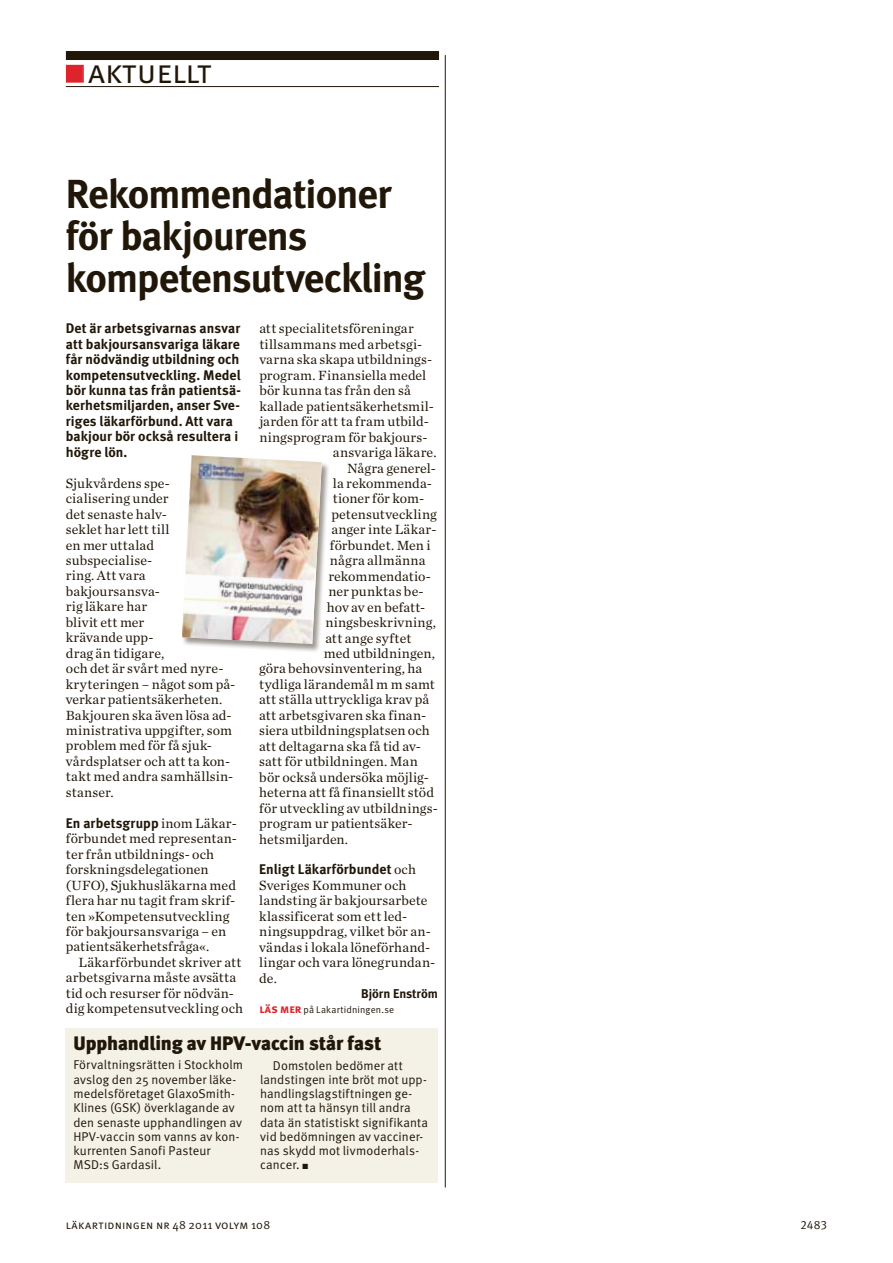
<style>
.page{position:relative;width:893px;height:1263px;background:#fff}
.page>*{position:absolute;margin:0;border:0;box-sizing:border-box;transform-origin:0 0}
.t1{font:40.5px/42px "Meta LT Bold";letter-spacing:-.025em;color:#211709}
.t2{font:33px "Meta LT Normal Small Caps";color:#211709}
.t3{font:19.5px "Meta LT Black";letter-spacing:-.01em;color:#211709}
.t4{font:13.95px/15.5px "Chronicle LT Text";letter-spacing:.01em;color:#211709}
.t5{font:13.95px/15.5px "Meta LT Bold";letter-spacing:.005em;color:#211709}
.t6{font:12.75px/14.2px "Meta LT Normal";letter-spacing:.01em;color:#211709}
.t7{font:12.75px "Meta LT Bold";color:#211709}
.t8{font:12px "Meta LT Normal Small Caps";letter-spacing:.015em;color:#211709}
.t9{font:12px "Meta LT Normal Utilities";color:#211709}
.t10{font:9.75px "Meta LT Normal";letter-spacing:.02em;color:#211709}
.s1{color:#dc242a}
.s2{font-family:"Chronicle LT Text"}
.s3{font-family:"Meta LT Bold Small Caps";font-size:12px;color:#dc242a}
</style>
<div class="page">
<div style="left:66px;top:51px;width:373px;height:9px;background:#211709"></div>
<hr style="left:66px;top:86px;width:373px;height:1px;background:#211709">
<div style="left:66px;top:65px;width:18px;height:18px;border:2px solid #dc242a"></div>
<hr style="left:445px;top:55px;width:1px;height:1132px;background:#211709">
<div style="left:182px;top:455px;width:149px;height:198px;background:#211709;opacity:.45"></div>
<img style="left:182px;top:455px;width:140px;height:189px">
<div style="left:66px;top:1028px;width:372px;height:155px;background:#f4f1e6"></div>
<h2 class="t2" style="left:66px;top:52px;width:147px"><span class="s1">■</span> aktuellt</h2>
<h1 class="t1" style="left:66px;top:172px;width:361px">Rekommendationer för bakjourens kompetensutveckling</h1>
<p class="t5" style="left:66px;top:320px;width:177px">Det är arbetsgivarnas ansvar att bakjoursansvariga läkare får nödvändig utbildning och kompetensutveckling. Medel bör kunna tas från patientsä&shy;kerhetsmiljarden, anser Sve&shy;riges läkarförbund. Att vara bakjour bör också resultera i högre lön.</p>
<p class="t4" style="left:66px;top:475px;width:171px">Sjukvårdens spe&shy;cialisering under<br>det senaste halv-<br>seklet har lett till<br>en mer uttalad subspecialise-<br>ring. Att vara bakjoursansva-<br>rig läkare har<br>blivit ett mer<br>krävande upp-<br>drag än tidigare,<br>och det är svårt med nyre&shy;kryteringen – något som på&shy;verkar patientsäkerheten.<br>Bakjouren ska även lösa ad&shy;ministrativa uppgifter, som problem med för få sjuk&shy;vårdsplatser och att ta kon&shy;takt med andra samhällsin&shy;stanser.</p>
<p class="t5" style="left:66px;top:815px;width:173px">En arbetsgrupp <span class="s2">inom Läkar-</span></p>
<p class="t4" style="left:66px;top:831px;width:173px">förbundet med representan&shy;ter från utbildnings- och forskningsdelegationen (UFO), Sjukhusläkarna med flera har nu tagit fram skrif&shy;ten »Kompetensutveckling för bakjoursansvariga – en patientsäkerhetsfråga«.</p>
<p class="t4" style="left:66px;top:954px;width:179px;text-indent:13px">Läkarförbundet skriver att arbetsgivarna måste avsätta tid och resurser för nödvän&shy;dig kompetensutveckling och</p>
<p class="t4" style="left:259px;top:321px;width:156px">att specialitetsföreningar</p>
<p class="t4" style="left:259px;top:336px;width:164px">tillsammans med arbetsgi-</p>
<p class="t4" style="left:259px;top:352px;width:174px">varna ska skapa utbildnings-</p>
<p class="t4" style="left:259px;top:367px;width:168px">program. Finansiella medel</p>
<p class="t4" style="left:259px;top:383px;width:153px">bör kunna tas från den så</p>
<p class="t4" style="left:259px;top:398px;width:176px">kallade patientsäkerhetsmil-</p>
<p class="t4" style="left:259px;top:414px;width:171px">jarden för att ta fram utbild-</p>
<p class="t4" style="left:259px;top:429px;width:170px">ningsprogram för bakjours-</p>
<p class="t4" style="left:333px;top:444px;width:105px">ansvariga läkare.</p>
<p class="t4" style="left:347px;top:460px;width:90px">Några generel-</p>
<p class="t4" style="left:333px;top:475px;width:100px">la rekommenda-</p>
<p class="t4" style="left:333px;top:491px;width:93px">tioner för kom-</p>
<p class="t4" style="left:331px;top:506px;width:107px">petensutveckling</p>
<p class="t4" style="left:331px;top:522px;width:107px">anger inte Läkar-</p>
<p class="t4" style="left:330px;top:537px;width:102px">förbundet. Men i</p>
<p class="t4" style="left:330px;top:553px;width:97px">några allmänna</p>
<p class="t4" style="left:328px;top:568px;width:104px">rekommendatio-</p>
<p class="t4" style="left:328px;top:584px;width:97px">ner punktas be-</p>
<p class="t4" style="left:327px;top:599px;width:100px">hov av en befatt-</p>
<p class="t4" style="left:325px;top:615px;width:112px">ningsbeskrivning,</p>
<p class="t4" style="left:325px;top:630px;width:88px">att ange syftet</p>
<p class="t4" style="left:324px;top:645px;width:113px">med utbildningen,</p>
<p class="t4" style="left:259px;top:661px;width:165px">göra behovsinventering, ha</p>
<p class="t4" style="left:259px;top:676px;width:177px">tydliga lärandemål m m samt</p>
<p class="t4" style="left:259px;top:692px;width:171px">att ställa uttryckliga krav på</p>
<p class="t4" style="left:259px;top:707px;width:169px">att arbetsgivaren ska finan-</p>
<p class="t4" style="left:259px;top:723px;width:172px">siera utbildningsplatsen och</p>
<p class="t4" style="left:259px;top:738px;width:163px">att deltagarna ska få tid av-</p>
<p class="t4" style="left:259px;top:754px;width:160px">satt för utbildningen. Man</p>
<p class="t4" style="left:259px;top:769px;width:171px">bör också undersöka möjlig-</p>
<p class="t4" style="left:259px;top:785px;width:176px">heterna att få finansiellt stöd</p>
<p class="t4" style="left:259px;top:800px;width:180px">för utveckling av utbildnings-</p>
<p class="t4" style="left:259px;top:815px;width:155px">program ur patientsäker-</p>
<p class="t4" style="left:259px;top:831px;width:90px">hetsmiljarden.</p>
<p class="t5" style="left:259px;top:862px;width:158px">Enligt Läkarförbundet <span class="s2">och</span></p>
<p class="t4" style="left:259px;top:877px;width:177px">Sveriges Kommuner och landsting är bakjoursarbete klassificerat som ett led&shy;ningsuppdrag, vilket bör an&shy;vändas i lokala löneförhand&shy;lingar och vara lönegrundan&shy;de.</p>
<p class="t7" style="left:361px;top:985px;width:78px">Björn Enström</p>
<p class="t10" style="left:259px;top:1004px;width:136px"><span class="s3">läs mer</span> på Lakartidningen.se</p>
<h3 class="t3" style="left:73px;top:1032px;width:309px">Upphandling av HPV-vaccin står fast</h3>
<p class="t6" style="left:73px;top:1058px;width:171px">Förvaltningsrätten i Stockholm avslog den 25 november läke&shy;medelsföretaget GlaxoSmith-<br>Klines (GSK) överklagande av den senaste upphandlingen av<br>HPV-vaccin som vanns av kon&shy;kurrenten Sanofi Pasteur<br>MSD:s Gardasil.</p>
<p class="t6" style="left:260px;top:1058px;width:169px;text-indent:13px">Domstolen bedömer att landstingen inte bröt mot upp&shy;handlingslagstiftningen ge&shy;nom att ta hänsyn till andra data än statistiskt signifikanta vid bedömningen av vacciner&shy;nas skydd mot livmoderhals&shy;cancer. ■</p>
<p class="t8" style="left:66px;top:1218px;width:206px">läkartidningen nr 48 2011 volym 108</p>
<p class="t9" style="left:800px;top:1218px;width:28px">2483</p>
</div>
